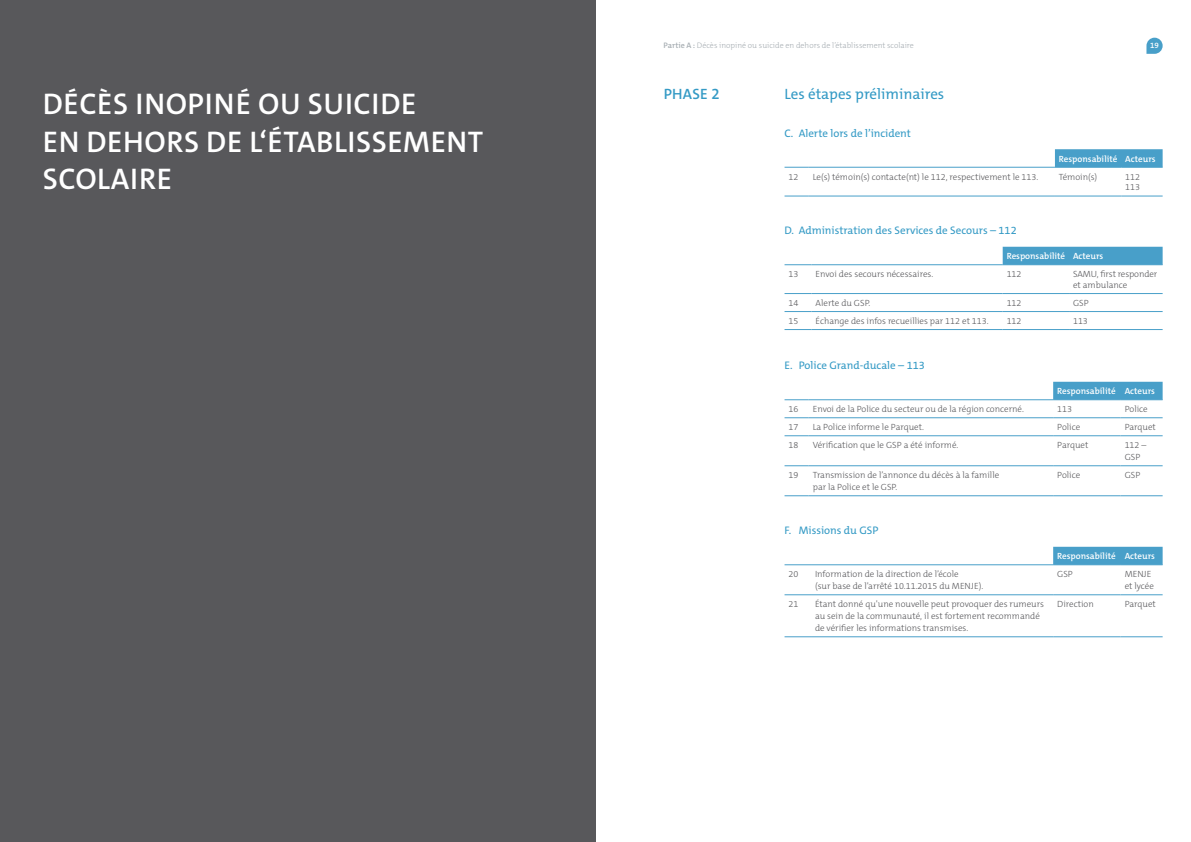
<style>
.page{position:relative;width:1191px;height:842px;background:#fff}
.page>*{position:absolute;margin:0;border:0;box-sizing:border-box;transform-origin:0 0}
.t1{font:600 30px/37.5px "The Mix C5";letter-spacing:.02em;color:#fff}
.t2{font:15px "The Mix C5";color:#349ac5}
.t3{font:600 15px "The Mix C5";letter-spacing:.02em;color:#349ac5}
.t4{font:11px "The Mix C5";color:#349ac5}
.t5{font:300 9px/12px "The Mix C5";color:#58585b}
.t6{font:600 9px "The Mix C5";color:#fff}
.t7{font:300 8px "The Mix C5";color:#a7aeb3}
.t8{font:600 8px "The Mix C5";color:#fff}
.s1{font-weight:600}
</style>
<div class="page">
<svg style="left:1146px;top:38px;width:16px;height:16px"></svg>
<div style="left:1055px;top:149px;width:107px;height:18px;background:#489fc9"></div>
<svg style="left:784px;top:167px;width:25px;height:1px"></svg>
<hr style="left:809px;top:167px;width:246px;height:1px;background:#489fc9">
<hr style="left:1055px;top:167px;width:66px;height:1px;background:#489fc9">
<hr style="left:1121px;top:167px;width:41px;height:1px;background:#489fc9">
<svg style="left:784px;top:196px;width:25px;height:1px"></svg>
<hr style="left:809px;top:196px;width:246px;height:1px;background:#489fc9">
<hr style="left:1055px;top:196px;width:66px;height:1px;background:#489fc9">
<hr style="left:1121px;top:196px;width:41px;height:1px;background:#489fc9">
<div style="left:1002px;top:247px;width:160px;height:17px;background:#489fc9"></div>
<svg style="left:784px;top:264px;width:27px;height:1px"></svg>
<hr style="left:811px;top:264px;width:191px;height:1px;background:#489fc9">
<hr style="left:1002px;top:264px;width:67px;height:1px;background:#489fc9">
<hr style="left:1069px;top:264px;width:93px;height:1px;background:#489fc9">
<svg style="left:784px;top:293px;width:27px;height:1px"></svg>
<hr style="left:811px;top:293px;width:191px;height:1px;background:#489fc9">
<hr style="left:1002px;top:293px;width:67px;height:1px;background:#489fc9">
<hr style="left:1069px;top:293px;width:93px;height:1px;background:#489fc9">
<svg style="left:784px;top:311px;width:27px;height:1px"></svg>
<hr style="left:811px;top:311px;width:191px;height:1px;background:#489fc9">
<hr style="left:1002px;top:311px;width:67px;height:1px;background:#489fc9">
<hr style="left:1069px;top:311px;width:93px;height:1px;background:#489fc9">
<svg style="left:784px;top:329px;width:27px;height:1px"></svg>
<hr style="left:811px;top:329px;width:191px;height:1px;background:#489fc9">
<hr style="left:1002px;top:329px;width:67px;height:1px;background:#489fc9">
<hr style="left:1069px;top:329px;width:93px;height:1px;background:#489fc9">
<div style="left:1053px;top:382px;width:109px;height:17px;background:#489fc9"></div>
<svg style="left:784px;top:417px;width:24px;height:1px"></svg>
<hr style="left:808px;top:417px;width:245px;height:1px;background:#489fc9">
<hr style="left:1053px;top:417px;width:67px;height:1px;background:#489fc9">
<hr style="left:1120px;top:417px;width:42px;height:1px;background:#489fc9">
<svg style="left:784px;top:435px;width:24px;height:1px"></svg>
<hr style="left:808px;top:435px;width:245px;height:1px;background:#489fc9">
<hr style="left:1053px;top:435px;width:67px;height:1px;background:#489fc9">
<hr style="left:1120px;top:435px;width:42px;height:1px;background:#489fc9">
<svg style="left:784px;top:465px;width:24px;height:1px"></svg>
<hr style="left:808px;top:465px;width:245px;height:1px;background:#489fc9">
<hr style="left:1053px;top:465px;width:67px;height:1px;background:#489fc9">
<hr style="left:1120px;top:465px;width:42px;height:1px;background:#489fc9">
<svg style="left:784px;top:495px;width:24px;height:1px"></svg>
<hr style="left:808px;top:495px;width:245px;height:1px;background:#489fc9">
<hr style="left:1053px;top:495px;width:67px;height:1px;background:#489fc9">
<hr style="left:1120px;top:495px;width:42px;height:1px;background:#489fc9">
<svg style="left:784px;top:399px;width:24px;height:1px"></svg>
<hr style="left:808px;top:399px;width:245px;height:1px;background:#489fc9">
<hr style="left:1053px;top:399px;width:67px;height:1px;background:#489fc9">
<hr style="left:1120px;top:399px;width:42px;height:1px;background:#489fc9">
<div style="left:1053px;top:547px;width:109px;height:17px;background:#489fc9"></div>
<svg style="left:784px;top:594px;width:27px;height:1px"></svg>
<hr style="left:811px;top:594px;width:242px;height:1px;background:#489fc9">
<hr style="left:1053px;top:594px;width:67px;height:1px;background:#489fc9">
<hr style="left:1120px;top:594px;width:42px;height:1px;background:#489fc9">
<svg style="left:784px;top:636px;width:27px;height:1px"></svg>
<hr style="left:811px;top:636px;width:242px;height:1px;background:#489fc9">
<hr style="left:1053px;top:636px;width:67px;height:1px;background:#489fc9">
<hr style="left:1120px;top:636px;width:42px;height:1px;background:#489fc9">
<svg style="left:784px;top:564px;width:27px;height:1px"></svg>
<hr style="left:811px;top:564px;width:242px;height:1px;background:#489fc9">
<hr style="left:1053px;top:564px;width:67px;height:1px;background:#489fc9">
<hr style="left:1120px;top:564px;width:42px;height:1px;background:#489fc9">
<div style="left:0;top:0;width:595px;height:842px;background:#58585b"></div>
<p class="t7" style="left:663px;top:41px;width:252px"><span class="s1">Partie A :</span> Décès inopiné ou suicide en dehors de l’établissement scolaire</p>
<p class="t8" style="left:1150px;top:41px;width:10px">19</p>
<h1 class="t1" style="left:43px;top:86px;width:442px">DÉCÈS INOPINÉ OU SUICIDE<br>EN DEHORS DE L‘ÉTABLISSEMENT<br>SCOLAIRE</h1>
<h2 class="t3" style="left:663px;top:85px;width:57px">PHASE 2</h2>
<h2 class="t2" style="left:784px;top:85px;width:161px">Les étapes préliminaires</h2>
<p class="t4" style="left:784px;top:126px;width:128px">C. Alerte lors de l’incident</p>
<p class="t6" style="left:1059px;top:153px;width:98px">Responsabilité Acteurs</p>
<p class="t5" style="left:788px;top:171px;width:11px">12</p>
<p class="t5" style="left:813px;top:171px;width:227px">Le(s) témoin(s) contacte(nt) le 112, respectivement le 113.</p>
<p class="t5" style="left:1059px;top:171px;width:40px">Témoin(s)</p>
<p class="t5" style="left:1125px;top:171px;width:16px;line-height:10.8px">112<br>113</p>
<p class="t4" style="left:784px;top:223px;width:234px">D. Administration des Services de Secours – 112</p>
<p class="t6" style="left:1006px;top:250px;width:98px">Responsabilité Acteurs</p>
<p class="t5" style="left:788px;top:268px;width:11px">13</p>
<p class="t5" style="left:815px;top:268px;width:119px">Envoi des secours nécessaires.</p>
<p class="t5" style="left:1006px;top:268px;width:16px">112</p>
<p class="t5" style="left:1073px;top:269px;width:86px;line-height:10.8px">SAMU, first responder et ambulance</p>
<p class="t5" style="left:788px;top:297px;width:11px">14</p>
<p class="t5" style="left:815px;top:297px;width:56px">Alerte du GSP.</p>
<p class="t5" style="left:1006px;top:297px;width:16px">112</p>
<p class="t5" style="left:1073px;top:297px;width:17px">GSP</p>
<p class="t5" style="left:788px;top:315px;width:11px">15</p>
<p class="t5" style="left:815px;top:315px;width:174px">Échange des infos recueillies par 112 et 113.</p>
<p class="t5" style="left:1006px;top:315px;width:16px">112</p>
<p class="t5" style="left:1073px;top:315px;width:16px">113</p>
<p class="t4" style="left:784px;top:358px;width:142px">E. Police Grand-ducale – 113</p>
<p class="t6" style="left:1057px;top:385px;width:99px">Responsabilité Acteurs</p>
<p class="t5" style="left:788px;top:403px;width:11px">16</p>
<p class="t5" style="left:812px;top:403px;width:213px">Envoi de la Police du secteur ou de la région concerné.</p>
<p class="t5" style="left:1057px;top:403px;width:16px">113</p>
<p class="t5" style="left:1124px;top:403px;width:24px">Police</p>
<p class="t5" style="left:788px;top:421px;width:11px">17</p>
<p class="t5" style="left:812px;top:421px;width:113px">La Police informe le Parquet.</p>
<p class="t5" style="left:1057px;top:421px;width:24px">Police</p>
<p class="t5" style="left:1124px;top:421px;width:33px">Parquet</p>
<p class="t5" style="left:788px;top:439px;width:11px">18</p>
<p class="t5" style="left:812px;top:439px;width:147px">Vérification que le GSP a été informé.</p>
<p class="t5" style="left:1057px;top:439px;width:33px">Parquet</p>
<p class="t5" style="left:1124px;top:439px;width:23px">112 –<br>GSP</p>
<p class="t5" style="left:788px;top:469px;width:11px">19</p>
<p class="t5" style="left:812px;top:469px;width:188px">Transmission de l’annonce du décès à la famille par la Police et le GSP.</p>
<p class="t5" style="left:1057px;top:469px;width:24px">Police</p>
<p class="t5" style="left:1124px;top:469px;width:17px">GSP</p>
<p class="t4" style="left:784px;top:523px;width:95px">F. Missions du GSP</p>
<p class="t6" style="left:1057px;top:550px;width:99px">Responsabilité Acteurs</p>
<p class="t5" style="left:788px;top:568px;width:11px">20</p>
<p class="t5" style="left:815px;top:568px;width:170px">Information de la direction de l’école<br>(sur base de l’arrêté 10.11.2015 du MENJE).</p>
<p class="t5" style="left:1057px;top:568px;width:17px">GSP</p>
<p class="t5" style="left:1124px;top:568px;width:31px">MENJE et lycée</p>
<p class="t5" style="left:788px;top:598px;width:11px">21</p>
<p class="t5" style="left:815px;top:598px;width:230px">Étant donné qu’une nouvelle peut provoquer des rumeurs au sein de la communauté, il est fortement recommandé de vérifier les informations transmises.</p>
<p class="t5" style="left:1057px;top:598px;width:38px">Direction</p>
<p class="t5" style="left:1124px;top:598px;width:33px">Parquet</p>
</div>
